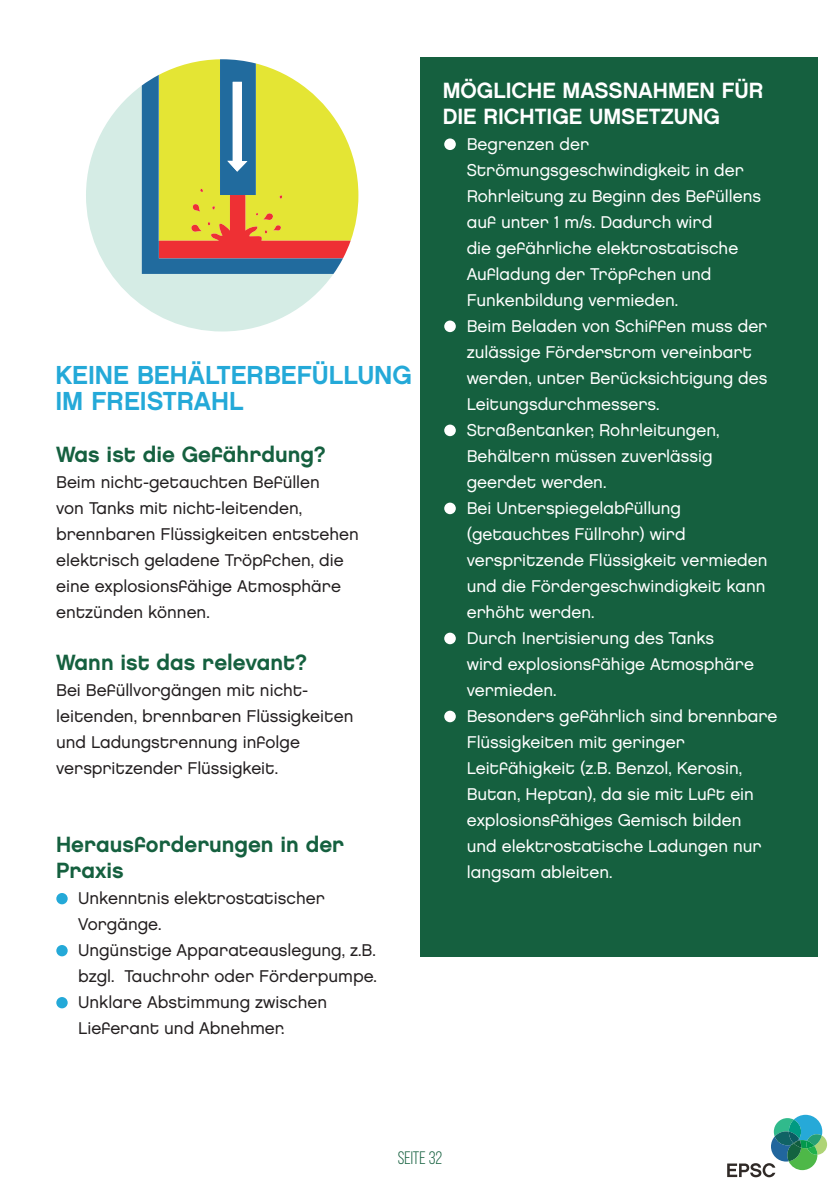
<style>
.page{position:relative;width:840px;height:1191px;background:#fff}
.page>*{position:absolute;margin:0;border:0;box-sizing:border-box;transform-origin:0 0}
.t1{font:26px/26px "Chalet New York Nineteen Eighty";color:#24a9d8}
.t2{font:22px/26px "Chalet New York Nineteen Eighty";color:#15603f}
.t3{font:22px/26px "Chalet New York Nineteen Eighty";color:#fff}
.t4{font:18px "Bebas Neue";color:#15603f}
.t5{font:17px/26px "Chalet London Nineteen Eighty";color:#fff}
.t6{font:17px/26px "Chalet London Nineteen Eighty";color:#231f20}
</style>
<div class="page">
<svg style="left:727px;top:1114px;width:99px;height:63px"></svg>
<div style="left:420px;top:57px;width:396px;height:899px;background:#15603f"></div>
<div style="left:444px;top:138px;width:11px;height:12px;background:#fff;border-radius:50%"></div>
<div style="left:444px;top:320px;width:11px;height:12px;background:#fff;border-radius:50%"></div>
<div style="left:444px;top:424px;width:11px;height:12px;background:#fff;border-radius:50%"></div>
<div style="left:444px;top:502px;width:11px;height:12px;background:#fff;border-radius:50%"></div>
<div style="left:444px;top:632px;width:11px;height:12px;background:#fff;border-radius:50%"></div>
<div style="left:444px;top:710px;width:11px;height:12px;background:#fff;border-radius:50%"></div>
<div style="left:56px;top:893px;width:12px;height:11px;background:#24a9d8;border-radius:50%"></div>
<div style="left:56px;top:945px;width:12px;height:11px;background:#24a9d8;border-radius:50%"></div>
<div style="left:56px;top:997px;width:12px;height:11px;background:#24a9d8;border-radius:50%"></div>
<svg style="left:86px;top:85px;width:247px;height:246px;fill:#d5ece5"></svg>
<svg style="left:142px;top:59px;width:216px;height:215px"></svg>
<p class="t1" style="left:55px;top:362px;width:358px">KEINE BEHÄLTERBEFÜLLUNG<br>IM FREISTRAHL</p>
<p class="t2" style="left:56px;top:441px;width:271px">Was ist die Gefährdung?</p>
<p class="t6" style="left:56px;top:469px;width:304px">Beim nicht-getauchten Befüllen<br>von Tanks mit nicht-leitenden, brennbaren Flüssigkeiten entstehen elektrisch geladene Tröpfchen, die eine explosionsfähige Atmosphäre entzünden können.</p>
<p class="t2" style="left:56px;top:649px;width:253px">Wann ist das relevant?</p>
<p class="t6" style="left:56px;top:677px;width:299px">Bei Befüllvorgängen mit nicht&shy;leitenden, brennbaren Flüssigkeiten und Ladungstrennung infolge verspritzender Flüssigkeit.</p>
<p class="t2" style="left:56px;top:831px;width:289px">Herausforderungen in der<br>Praxis</p>
<p class="t6" style="left:78px;top:885px;width:248px">Unkenntnis elektrostatischer<br>Vorgänge.</p>
<p class="t6" style="left:78px;top:937px;width:300px">Ungünstige Apparateauslegung, z.B. bzgl. Tauchrohr oder Förderpumpe.</p>
<p class="t6" style="left:78px;top:989px;width:250px">Unklare Abstimmung zwischen<br>Lieferant und Abnehmer.</p>
<p class="t3" style="left:442px;top:77px;width:322px">MÖGLICHE MASSNAHMEN FÜR<br>DIE RICHTIGE UMSETZUNG</p>
<p class="t5" style="left:466px;top:131px;width:295px">Begrenzen der<br>Strömungsgeschwindigkeit in der<br>Rohrleitung zu Beginn des Befüllens auf unter 1 m/s. Dadurch wird<br>die gefährliche elektrostatische<br>Aufladung der Tröpfchen und<br>Funkenbildung vermieden.</p>
<p class="t5" style="left:466px;top:313px;width:302px">Beim Beladen von Schiffen muss der zulässige Förderstrom vereinbart werden, unter Berücksichtigung des<br>Leitungsdurchmessers.</p>
<p class="t5" style="left:466px;top:417px;width:254px">Straßentanker, Rohrleitungen,<br>Behältern müssen zuverlässig geerdet werden.</p>
<p class="t5" style="left:466px;top:495px;width:302px">Bei Unterspiegelabfüllung (getauchtes Füllrohr) wird verspritzende Flüssigkeit vermieden und die Fördergeschwindigkeit kann erhöht werden.</p>
<p class="t5" style="left:466px;top:625px;width:288px">Durch Inertisierung des Tanks wird explosionsfähige Atmosphäre vermieden.</p>
<p class="t5" style="left:466px;top:703px;width:312px">Besonders gefährlich sind brennbare<br>Flüssigkeiten mit geringer<br>Leitfähigkeit (z.B. Benzol, Kerosin,<br>Butan, Heptan), da sie mit Luft ein explosionsfähiges Gemisch bilden<br>und elektrostatische Ladungen nur langsam ableiten.</p>
<p class="t4" style="left:397px;top:1148px;width:46px">Seite 32</p>
</div>
